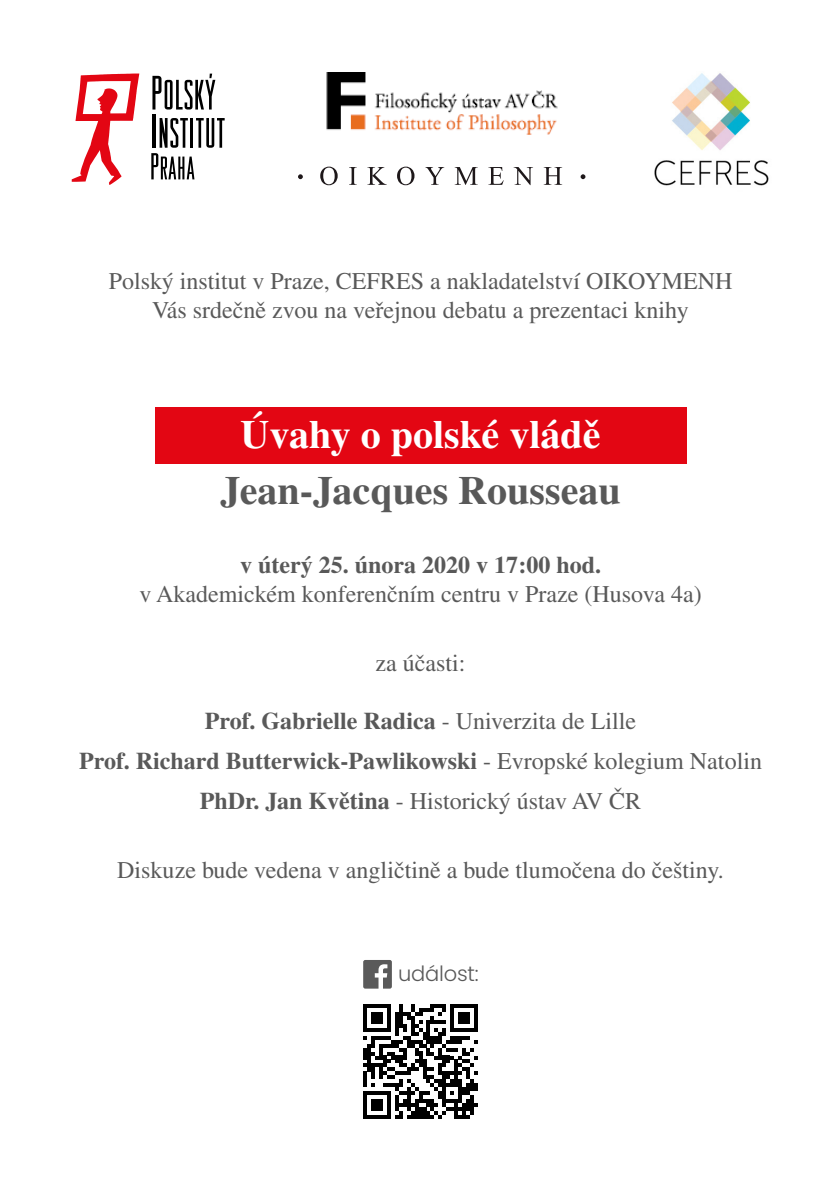
<style>
.page{position:relative;width:840px;height:1191px;background:#fff}
.page>*{position:absolute;margin:0;border:0;box-sizing:border-box;transform-origin:0 0}
.t1{font:700 40px "Times CE";color:#595959}
.t2{font:700 40px "Times CE";color:#fff}
.t3{font:24px/28.8px "Times CE";color:#595959;text-align:center}
.t4{font:700 24px/40px "Times CE";color:#595959;text-align:center}
.t5{font:300 21px "Poppins";letter-spacing:-.01em;color:#595959}
.s1{font-weight:400}
</style>
<div class="page">
<div style="left:155px;top:407px;width:530px;height:56px;background:#e30613"></div>
<svg style="left:363px;top:1004px;width:114px;height:114px"></svg>
<svg style="left:363px;top:960px;width:28px;height:28px"></svg>
<img style="left:326px;top:73px;width:232px;height:62px">
<svg style="left:320px;top:167px;width:17px;height:18px"></svg>
<svg style="left:349px;top:167px;width:7px;height:18px"></svg>
<svg style="left:367px;top:167px;width:19px;height:18px"></svg>
<svg style="left:397px;top:167px;width:17px;height:18px"></svg>
<svg style="left:425px;top:167px;width:19px;height:18px"></svg>
<svg style="left:454px;top:167px;width:23px;height:18px"></svg>
<svg style="left:488px;top:167px;width:15px;height:18px"></svg>
<svg style="left:513px;top:167px;width:19px;height:18px"></svg>
<svg style="left:543px;top:167px;width:19px;height:18px"></svg>
<svg style="left:298px;top:174px;width:5px;height:5px"></svg>
<svg style="left:580px;top:174px;width:5px;height:5px"></svg>
<img style="left:654px;top:73px;width:115px;height:113px">
<svg style="left:72px;top:74px;width:67px;height:111px"></svg>
<hr style="left:152px;top:114px;width:3px;height:34px;background:#000">
<svg style="left:151px;top:118px;width:73px;height:61px"></svg>
<svg style="left:152px;top:74px;width:63px;height:35px"></svg>
<p class="t3" style="left:109px;top:267px;width:625px">Polský institut v Praze, CEFRES a nakladatelství OIKOYMENH<br>Vás srdečně zvou na veřejnou debatu a prezentaci knihy</p>
<h1 class="t2" style="left:240px;top:410px;width:361px">Úvahy o polské vládě</h1>
<h1 class="t1" style="left:220px;top:466px;width:401px">Jean-Jacques Rousseau</h1>
<p class="t4" style="left:240px;top:545px;width:362px">v úterý 25. února 2020 v 17:00 hod.</p>
<p class="t3" style="left:139px;top:579px;width:563px">v Akademickém konferenčním centru v Praze (Husova 4a)</p>
<p class="t3" style="left:375px;top:648px;width:91px">za účasti:</p>
<p class="t4" style="left:79px;top:700px;width:684px">Prof. Gabrielle Radica <span class="s1">- Univerzita de Lille<br></span>Prof. Richard Butterwick-Pawlikowski <span class="s1">- Evropské kolegium Natolin<br></span>PhDr. Jan Květina <span class="s1">- Historický ústav AV ČR</span></p>
<p class="t3" style="left:117px;top:855px;width:607px">Diskuze bude vedena v angličtině a bude tlumočena do češtiny.</p>
<p class="t5" style="left:398px;top:961px;width:82px">událost:</p>
</div>
